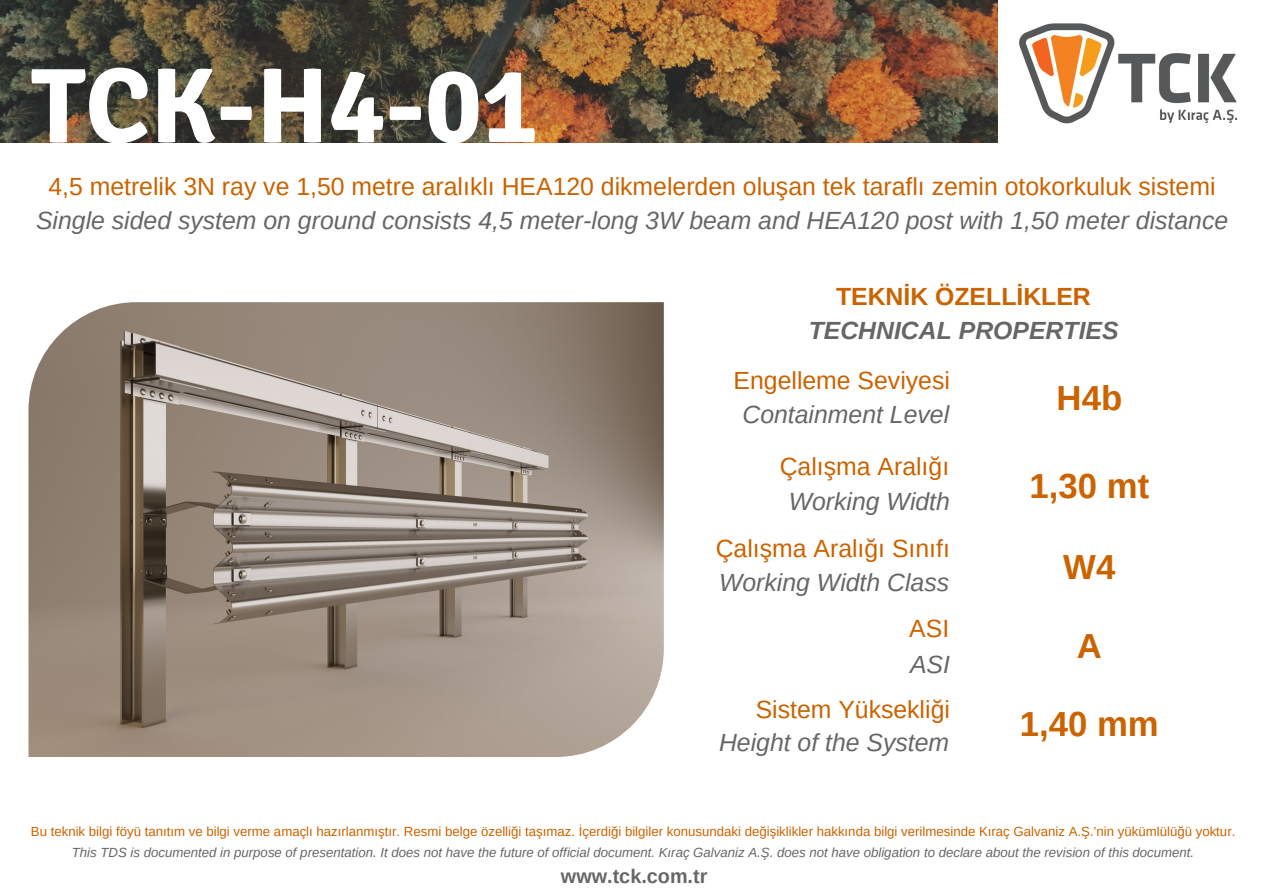
<style>
.page{position:relative;width:1263px;height:894px;background:#fff}
.page>*{position:absolute;margin:0;border:0;box-sizing:border-box;transform-origin:0 0}
.t1{font:700 106.35px "Signika";color:#fff}
.t2{font:700 34.8px "Arimo";color:#ca6300}
.t3{font:24.75px "Arimo";color:#ca6300}
.t4{font:italic 24.75px "Arimo";color:#666}
.t5{font:italic 700 24.75px "Arimo";color:#666}
.t6{font:700 24.75px "Arimo";color:#ca6300}
.t7{font:700 19.8px "Arimo";color:#666}
.t8{font:13.2px "Arimo";color:#ca6300}
.t9{font:italic 13.2px "Arimo";color:#666}
</style>
<div class="page">
<img style="left:0;top:0;width:998px;height:142px">
<img style="left:28px;top:302px;width:636px;height:454px">
<img style="left:1019px;top:23px;width:219px;height:101px">
<h1 class="t1" style="left:31px;top:42px;width:508px">TCK-H4-01</h1>
<h3 class="t3" style="left:48px;top:172px;width:1169px">4,5 metrelik 3N ray ve 1,50 metre aralıklı HEA120 dikmelerden oluşan tek taraflı zemin otokorkuluk sistemi</h3>
<h3 class="t4" style="left:36px;top:206px;width:1194px">Single sided system on ground consists 4,5 meter-long 3W beam and HEA120 post with 1,50 meter distance</h3>
<h3 class="t6" style="left:836px;top:282px;width:256px">TEKNİK ÖZELLİKLER</h3>
<h3 class="t5" style="left:809px;top:317px;width:311px">TECHNICAL PROPERTIES</h3>
<h3 class="t3" style="left:734px;top:366px;width:218px">Engelleme Seviyesi</h3>
<h3 class="t4" style="left:742px;top:400px;width:208px">Containment Level</h3>
<h3 class="t3" style="left:780px;top:452px;width:171px">Çalışma Aralığı</h3>
<h3 class="t4" style="left:789px;top:488px;width:163px">Working Width</h3>
<h3 class="t3" style="left:716px;top:534px;width:236px">Çalışma Aralığı Sınıfı</h3>
<h3 class="t4" style="left:719px;top:568px;width:232px">Working Width Class</h3>
<h3 class="t3" style="left:909px;top:614px;width:41px">ASI</h3>
<h3 class="t4" style="left:910px;top:650px;width:41px">ASI</h3>
<h3 class="t3" style="left:756px;top:695px;width:196px">Sistem Yüksekliği</h3>
<h3 class="t4" style="left:719px;top:728px;width:232px">Height of the System</h3>
<h2 class="t2" style="left:1057px;top:378px;width:67px">H4b</h2>
<h2 class="t2" style="left:1030px;top:466px;width:121px">1,30 mt</h2>
<h2 class="t2" style="left:1063px;top:547px;width:54px">W4</h2>
<h2 class="t2" style="left:1077px;top:626px;width:27px">A</h2>
<h2 class="t2" style="left:1020px;top:704px;width:140px">1,40 mm</h2>
<p class="t8" style="left:31px;top:824px;width:1206px">Bu teknik bilgi föyü tanıtım ve bilgi verme amaçlı hazırlanmıştır. Resmi belge özelliği taşımaz. İçerdiği bilgiler konusundaki değişiklikler hakkında bilgi verilmesinde Kıraç Galvaniz A.Ş.’nin yükümlülüğü yoktur.</p>
<p class="t9" style="left:72px;top:845px;width:1124px">This TDS is documented in purpose of presentation. It does not have the future of official document. Kıraç Galvaniz A.Ş. does not have obligation to declare about the revision of this document.</p>
<h3 class="t7" style="left:561px;top:865px;width:148px">www.tck.com.tr</h3>
</div>
